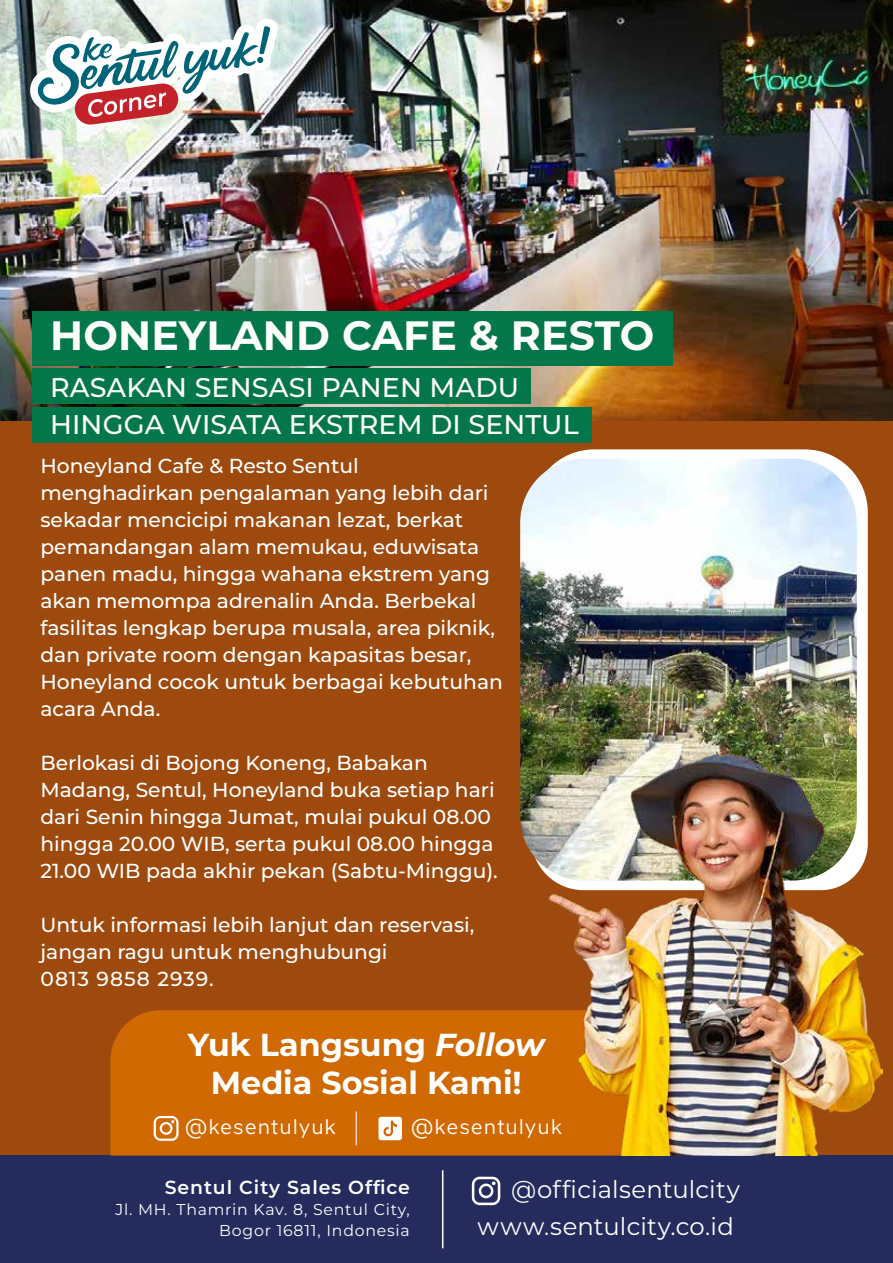
<style>
.page{position:relative;width:893px;height:1263px;background:#fff}
.page>*{position:absolute;margin:0;border:0;box-sizing:border-box;transform-origin:0 0}
.t1{font:700 40.95px "Montserrat";letter-spacing:.005em;color:#fff}
.t2{font:700 31.8px/38.1px "Montserrat";color:#fff;text-align:center}
.t3{font:500 27px/37.5px "Montserrat";letter-spacing:.005em;color:#fff}
.t4{font:24.3px "Montserrat";letter-spacing:.005em;color:#fff}
.t5{font:21.15px "Atwic";letter-spacing:.07em;color:#fff}
.t6{font:500 20.25px/27px "Montserrat";color:#fff}
.t7{font:600 18.9px "Montserrat";letter-spacing:.05em;color:#fff}
.t8{font:15.75px/21px "Montserrat";letter-spacing:.05em;color:#fff;text-align:right}
.s1{font-style:italic}
</style>
<div class="page">
<div style="left:0;top:307px;width:893px;height:919px;background:#9e4a0e"></div>
<img style="left:0;top:0;width:893px;height:420px">
<svg style="left:561px;top:449px;width:307px;height:305px;background:#efe2d9"></svg>
<img style="left:520px;top:459px;width:337px;height:418px">
<div style="left:32px;top:311px;width:641px;height:54px;background:#03774a"></div>
<div style="left:32px;top:368px;width:499px;height:36px;background:#03774a"></div>
<div style="left:32px;top:407px;width:560px;height:36px;background:#03774a"></div>
<div style="left:0;top:1155px;width:893px;height:108px;background:#252b5c"></div>
<svg style="left:472px;top:1177px;width:28px;height:28px"></svg>
<hr style="left:442px;top:1170px;width:1px;height:78px;background:#fff">
<div style="left:111px;top:1010px;width:438px;height:145px;background:#d06901"></div>
<img style="left:549px;top:754px;width:334px;height:401px">
<svg style="left:154px;top:1116px;width:25px;height:25px"></svg>
<svg style="left:378px;top:1117px;width:25px;height:24px"></svg>
<hr style="left:356px;top:1111px;width:1px;height:34px;background:#fff">
<img style="left:29px;top:18px;width:250px;height:108px">
<h1 class="t1" style="left:50px;top:308px;width:606px">HONEYLAND CAFE &amp; RESTO</h1>
<h3 class="t3" style="left:50px;top:367px;width:530px">RASAKAN SENSASI PANEN MADU<br>HINGGA WISATA EKSTREM DI SENTUL</h3>
<p class="t6" style="left:41px;top:452px;width:464px">Honeyland Cafe &amp; Resto Sentul menghadirkan pengalaman yang lebih dari sekadar mencicipi makanan lezat, berkat pemandangan alam memukau, eduwisata panen madu, hingga wahana ekstrem yang akan memompa adrenalin Anda. Berbekal fasilitas lengkap berupa musala, area piknik, dan private room dengan kapasitas besar, Honeyland cocok untuk berbagai kebutuhan acara Anda.</p>
<p class="t6" style="left:41px;top:748px;width:459px">Berlokasi di Bojong Koneng, Babakan Madang, Sentul, Honeyland buka setiap hari dari Senin hingga Jumat, mulai pukul 08.00 hingga 20.00 WIB, serta pukul 08.00 hingga 21.00 WIB pada akhir pekan (Sabtu-Minggu).</p>
<p class="t6" style="left:41px;top:910px;width:435px">Untuk informasi lebih lanjut dan reservasi, jangan ragu untuk menghubungi<br>0813 9858 2939.</p>
<h2 class="t2" style="left:188px;top:1024px;width:359px">Yuk Langsung <span class="s1">Follow<br></span>Media Sosial Kami!</h2>
<p class="t5" style="left:185px;top:1113px;width:152px">@kesentulyuk</p>
<p class="t5" style="left:411px;top:1113px;width:152px">@kesentulyuk</p>
<p class="t7" style="left:165px;top:1174px;width:247px">Sentul City Sales Office</p>
<p class="t8" style="left:115px;top:1198px;width:296px">Jl. MH. Thamrin Kav. 8, Sentul City,<br>Bogor 16811, Indonesia</p>
<p class="t4" style="left:511px;top:1172px;width:230px">@officialsentulcity</p>
<p class="t4" style="left:477px;top:1210px;width:258px">www.sentulcity.co.id</p>
</div>
